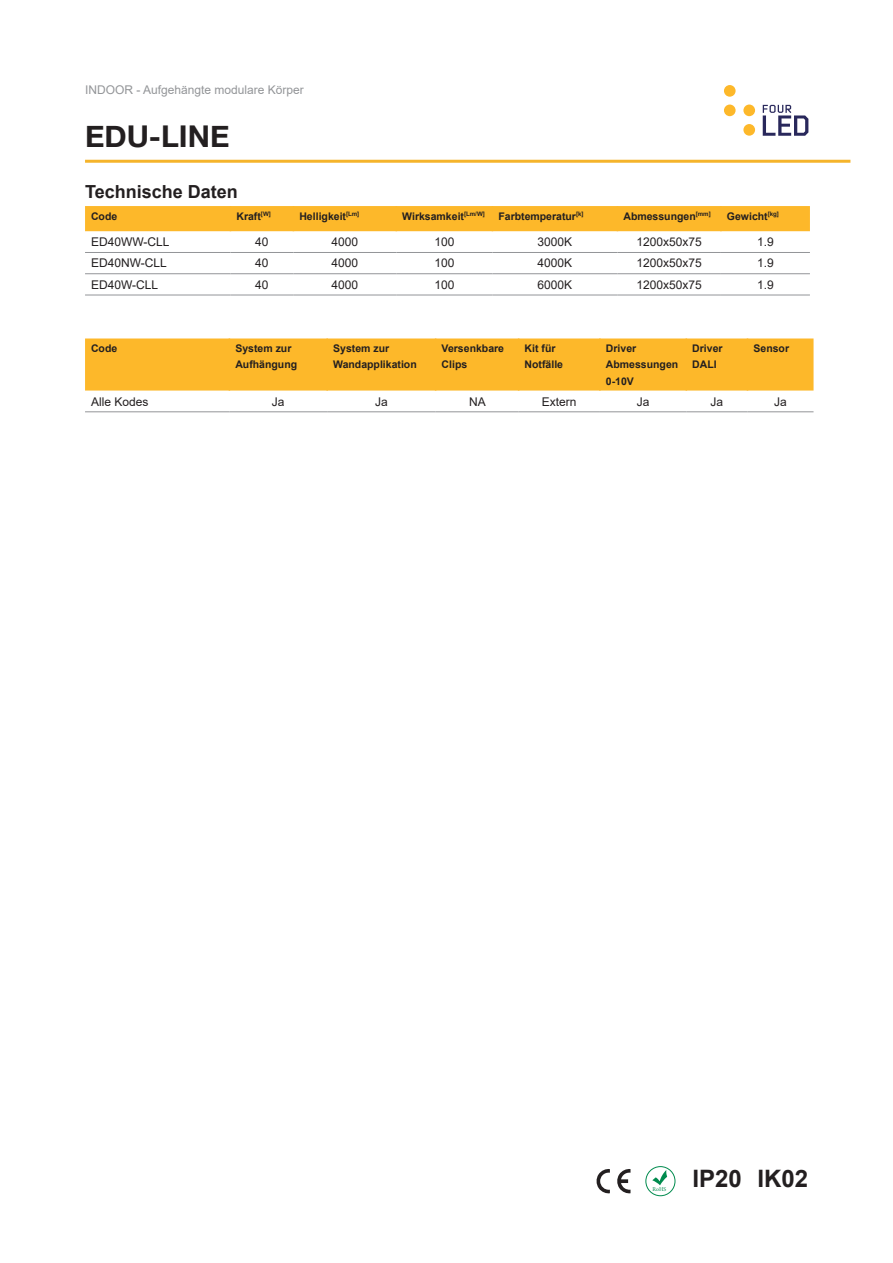
<style>
.page{position:relative;width:893px;height:1263px;background:#fff}
.page>*{position:absolute;margin:0;border:0;box-sizing:border-box;transform-origin:0 0}
.t1{font:700 30px "Helvetica Neue";color:#231f20}
.t2{font:700 24px "Arial";color:#231f20}
.t3{font:700 18px "Arial";color:#231f20}
.t4{font:12px "Arial";color:#231f20}
.t5{font:12px "Arial";color:#939598}
.t6{font:700 10.5px/16.2px "Arial";color:#231f20}
.t7{font:5.85px "Minion Pro";color:#008b4e}
</style>
<div class="page">
<hr style="left:85px;top:160px;width:765px;height:3px;background:#f5b42b">
<svg style="left:763px;top:105px;width:45px;height:31px"></svg>
<div style="left:743px;top:105px;width:12px;height:11px;background:#fdb82a;border-radius:50%"></div>
<div style="left:743px;top:124px;width:12px;height:12px;background:#fdb82a;border-radius:50%"></div>
<div style="left:724px;top:85px;width:12px;height:12px;background:#fdb82a;border-radius:50%"></div>
<div style="left:724px;top:105px;width:12px;height:11px;background:#fdb82a;border-radius:50%"></div>
<svg style="left:617px;top:1169px;width:13px;height:25px"></svg>
<svg style="left:596px;top:1169px;width:14px;height:25px"></svg>
<svg style="left:652px;top:1170px;width:15px;height:15px"></svg>
<div style="left:645px;top:1166px;width:30px;height:30px;border:1px solid #008b4e;border-radius:50%"></div>
<hr style="left:85px;top:252px;width:145px;height:1px;background:#939598">
<hr style="left:230px;top:252px;width:63px;height:1px;background:#939598">
<hr style="left:293px;top:252px;width:103px;height:1px;background:#939598">
<hr style="left:396px;top:252px;width:96px;height:1px;background:#939598">
<hr style="left:492px;top:252px;width:125px;height:1px;background:#939598">
<hr style="left:617px;top:252px;width:104px;height:1px;background:#939598">
<hr style="left:721px;top:252px;width:89px;height:1px;background:#939598">
<hr style="left:85px;top:273px;width:145px;height:1px;background:#939598">
<hr style="left:230px;top:273px;width:63px;height:1px;background:#939598">
<hr style="left:293px;top:273px;width:103px;height:1px;background:#939598">
<hr style="left:396px;top:273px;width:96px;height:1px;background:#939598">
<hr style="left:492px;top:273px;width:125px;height:1px;background:#939598">
<hr style="left:617px;top:273px;width:104px;height:1px;background:#939598">
<hr style="left:721px;top:273px;width:89px;height:1px;background:#939598">
<hr style="left:85px;top:295px;width:145px;height:1px;background:#939598">
<hr style="left:230px;top:295px;width:63px;height:1px;background:#939598">
<hr style="left:293px;top:295px;width:103px;height:1px;background:#939598">
<hr style="left:396px;top:295px;width:96px;height:1px;background:#939598">
<hr style="left:492px;top:295px;width:125px;height:1px;background:#939598">
<hr style="left:617px;top:295px;width:104px;height:1px;background:#939598">
<hr style="left:721px;top:295px;width:89px;height:1px;background:#939598">
<div style="left:85px;top:206px;width:725px;height:25px;background:#fdb82a"></div>
<hr style="left:720px;top:206px;width:2px;height:25px;background:#fdb82a">
<div style="left:85px;top:338px;width:728px;height:53px;background:#fdb82a"></div>
<hr style="left:85px;top:412px;width:144px;height:1px;background:#939598">
<hr style="left:229px;top:412px;width:98px;height:1px;background:#939598">
<hr style="left:327px;top:412px;width:109px;height:1px;background:#939598">
<hr style="left:436px;top:412px;width:83px;height:1px;background:#939598">
<hr style="left:519px;top:412px;width:81px;height:1px;background:#939598">
<hr style="left:600px;top:412px;width:86px;height:1px;background:#939598">
<hr style="left:686px;top:412px;width:61px;height:1px;background:#939598">
<hr style="left:747px;top:412px;width:66px;height:1px;background:#939598">
<hr style="left:229px;top:338px;width:1px;height:53px;background:#fdb82a">
<hr style="left:326px;top:338px;width:2px;height:53px;background:#fdb82a">
<hr style="left:435px;top:338px;width:1px;height:53px;background:#fdb82a">
<hr style="left:518px;top:338px;width:1px;height:53px;background:#fdb82a">
<hr style="left:599px;top:338px;width:2px;height:53px;background:#fdb82a">
<hr style="left:686px;top:338px;width:1px;height:53px;background:#fdb82a">
<hr style="left:747px;top:338px;width:1px;height:53px;background:#fdb82a">
<p class="t5" style="left:85px;top:81px;width:220px">INDOOR - Aufgehängte modulare Körper</p>
<p class="t1" style="left:85px;top:118px;width:146px">EDU-LINE</p>
<p class="t3" style="left:85px;top:179px;width:154px">Technische Daten</p>
<p class="t6" style="left:91px;top:208px;width:28px">Code</p>
<p class="t6" style="left:236px;top:208px;width:36px">Kraft<sup>[W]</sup></p>
<p class="t6" style="left:299px;top:208px;width:61px">Helligkeit<sup>[Lm]</sup></p>
<p class="t6" style="left:402px;top:208px;width:84px">Wirksamkeit<sup>[Lm/W]</sup></p>
<p class="t6" style="left:498px;top:208px;width:87px">Farbtemperatur<sup>[k]</sup></p>
<p class="t6" style="left:623px;top:208px;width:89px">Abmessungen<sup>[mm]</sup></p>
<p class="t6" style="left:727px;top:208px;width:54px">Gewicht<sup>[kg]</sup></p>
<p class="t4" style="left:91px;top:234px;width:80px">ED40WW-CLL</p>
<p class="t4" style="left:255px;top:234px;width:15px">40</p>
<p class="t4" style="left:331px;top:234px;width:28px">4000</p>
<p class="t4" style="left:434px;top:234px;width:22px">100</p>
<p class="t4" style="left:538px;top:234px;width:36px">3000K</p>
<p class="t4" style="left:636px;top:234px;width:67px">1200x50x75</p>
<p class="t4" style="left:757px;top:234px;width:18px">1.9</p>
<p class="t4" style="left:91px;top:255px;width:77px">ED40NW-CLL</p>
<p class="t4" style="left:255px;top:255px;width:15px">40</p>
<p class="t4" style="left:331px;top:255px;width:28px">4000</p>
<p class="t4" style="left:434px;top:255px;width:22px">100</p>
<p class="t4" style="left:538px;top:255px;width:36px">4000K</p>
<p class="t4" style="left:636px;top:255px;width:67px">1200x50x75</p>
<p class="t4" style="left:757px;top:255px;width:18px">1.9</p>
<p class="t4" style="left:91px;top:276px;width:69px">ED40W-CLL</p>
<p class="t4" style="left:255px;top:276px;width:15px">40</p>
<p class="t4" style="left:331px;top:276px;width:28px">4000</p>
<p class="t4" style="left:434px;top:276px;width:22px">100</p>
<p class="t4" style="left:538px;top:276px;width:36px">6000K</p>
<p class="t4" style="left:636px;top:276px;width:67px">1200x50x75</p>
<p class="t4" style="left:757px;top:276px;width:18px">1.9</p>
<p class="t6" style="left:91px;top:340px;width:28px">Code</p>
<p class="t6" style="left:235px;top:340px;width:58px">System zur</p>
<p class="t6" style="left:235px;top:357px;width:63px">Aufhängung</p>
<p class="t6" style="left:333px;top:340px;width:85px">System zur<br>Wandapplikation</p>
<p class="t6" style="left:442px;top:340px;width:64px">Versenkbare<br>Clips</p>
<p class="t6" style="left:525px;top:340px;width:32px">Kit für</p>
<p class="t6" style="left:525px;top:357px;width:40px">Notfälle</p>
<p class="t6" style="left:606px;top:340px;width:74px">Driver<br>Abmessungen<br>0-10V</p>
<p class="t6" style="left:692px;top:340px;width:32px">Driver</p>
<p class="t6" style="left:692px;top:357px;width:26px">DALI</p>
<p class="t6" style="left:753px;top:340px;width:37px">Sensor</p>
<p class="t4" style="left:91px;top:393px;width:59px">Alle Kodes</p>
<p class="t4" style="left:272px;top:393px;width:14px">Ja</p>
<p class="t4" style="left:375px;top:393px;width:14px">Ja</p>
<p class="t4" style="left:469px;top:393px;width:18px">NA</p>
<p class="t4" style="left:542px;top:393px;width:36px">Extern</p>
<p class="t4" style="left:637px;top:393px;width:14px">Ja</p>
<p class="t4" style="left:711px;top:393px;width:14px">Ja</p>
<p class="t4" style="left:774px;top:393px;width:14px">Ja</p>
<p class="t7" style="left:652px;top:1185px;width:15px">RoHS</p>
<p class="t2" style="left:693px;top:1161px;width:51px">IP20</p>
<p class="t2" style="left:757px;top:1161px;width:52px">IK02</p>
</div>
